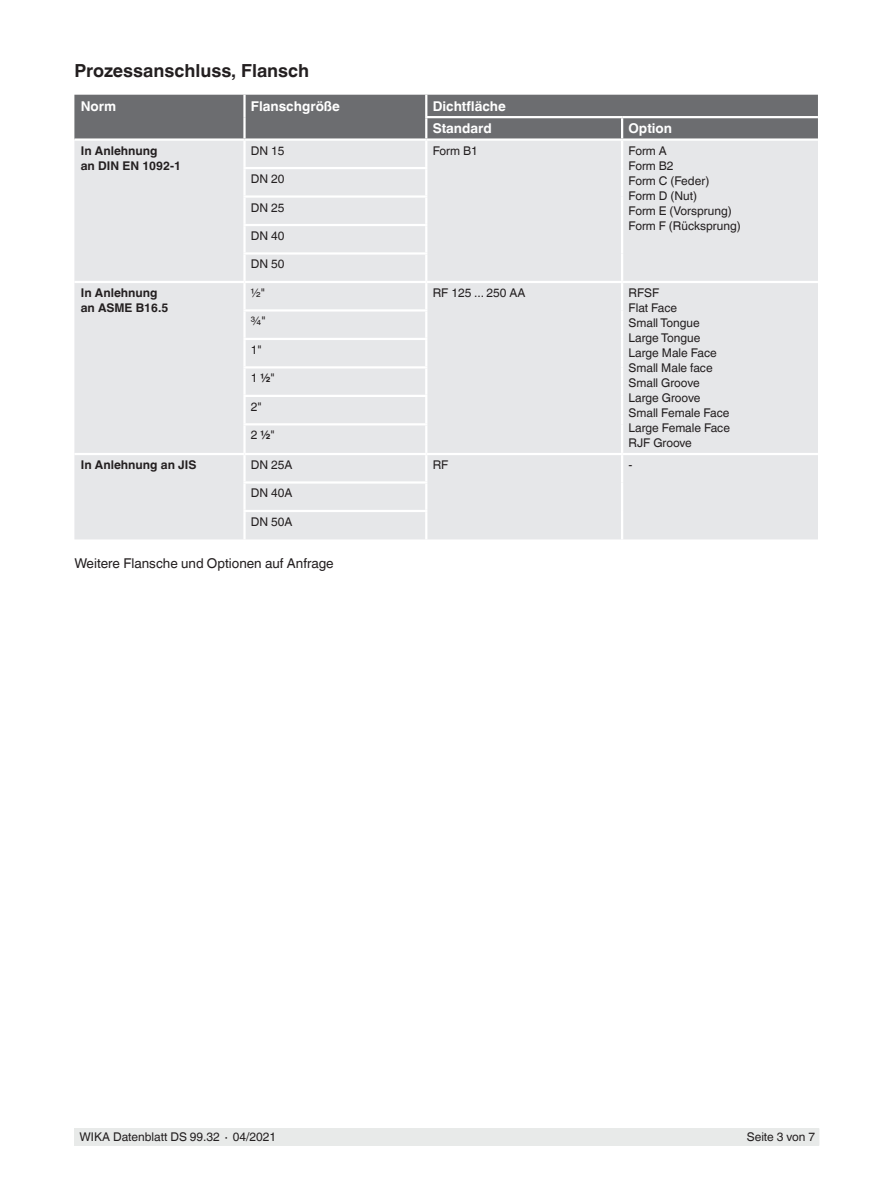
<style>
.page{position:relative;width:893px;height:1188px;background:#fff}
.page>*{position:absolute;margin:0;border:0;box-sizing:border-box;transform-origin:0 0}
.t1{font:700 18px "Helvetica World";color:#231f20}
.t2{font:700 13.5px/22.5px "Helvetica World";color:#fff}
.t3{font:13.5px "Helvetica World";color:#231f20}
.t4{font:12px/15px "Helvetica World";color:#231f20}
.t5{font:700 12px/15px "Helvetica World";color:#231f20}
.s1{font-weight:700}
</style>
<div class="page">
<div style="left:75px;top:1128px;width:744px;height:17px;background:#e8eae9"></div>
<div style="left:74px;top:95px;width:744px;height:43px;background:#6c6d70"></div>
<div style="left:74px;top:141px;width:744px;height:398px;background:#e6e7e9"></div>
<hr style="left:243px;top:95px;width:3px;height:22px;background:#fff">
<hr style="left:425px;top:95px;width:2px;height:21px;background:#fff">
<hr style="left:243px;top:117px;width:3px;height:21px;background:#fff">
<hr style="left:425px;top:116px;width:197px;height:2px;background:#fff">
<hr style="left:425px;top:118px;width:2px;height:20px;background:#fff">
<hr style="left:622px;top:116px;width:196px;height:2px;background:#fff">
<hr style="left:621px;top:118px;width:2px;height:20px;background:#fff">
<hr style="left:243px;top:141px;width:3px;height:26px;background:#fff">
<hr style="left:425px;top:141px;width:2px;height:26px;background:#fff">
<hr style="left:621px;top:141px;width:2px;height:27px;background:#fff">
<hr style="left:243px;top:169px;width:3px;height:26px;background:#fff">
<hr style="left:425px;top:169px;width:2px;height:26px;background:#fff">
<hr style="left:621px;top:168px;width:2px;height:29px;background:#fff">
<hr style="left:243px;top:198px;width:3px;height:26px;background:#fff">
<hr style="left:425px;top:198px;width:2px;height:26px;background:#fff">
<hr style="left:621px;top:197px;width:2px;height:28px;background:#fff">
<hr style="left:243px;top:226px;width:3px;height:26px;background:#fff">
<hr style="left:425px;top:226px;width:2px;height:26px;background:#fff">
<hr style="left:621px;top:225px;width:2px;height:28px;background:#fff">
<hr style="left:243px;top:255px;width:3px;height:26px;background:#fff">
<hr style="left:425px;top:255px;width:2px;height:26px;background:#fff">
<hr style="left:621px;top:253px;width:2px;height:28px;background:#fff">
<hr style="left:243px;top:283px;width:3px;height:26px;background:#fff">
<hr style="left:425px;top:283px;width:2px;height:26px;background:#fff">
<hr style="left:621px;top:283px;width:2px;height:27px;background:#fff">
<hr style="left:243px;top:312px;width:3px;height:26px;background:#fff">
<hr style="left:425px;top:312px;width:2px;height:26px;background:#fff">
<hr style="left:621px;top:310px;width:2px;height:29px;background:#fff">
<hr style="left:243px;top:340px;width:3px;height:26px;background:#fff">
<hr style="left:425px;top:340px;width:2px;height:26px;background:#fff">
<hr style="left:621px;top:339px;width:2px;height:28px;background:#fff">
<hr style="left:243px;top:369px;width:3px;height:26px;background:#fff">
<hr style="left:425px;top:369px;width:2px;height:26px;background:#fff">
<hr style="left:621px;top:367px;width:2px;height:29px;background:#fff">
<hr style="left:243px;top:397px;width:3px;height:26px;background:#fff">
<hr style="left:425px;top:397px;width:2px;height:26px;background:#fff">
<hr style="left:621px;top:396px;width:2px;height:28px;background:#fff">
<hr style="left:243px;top:425px;width:3px;height:28px;background:#fff">
<hr style="left:425px;top:425px;width:2px;height:28px;background:#fff">
<hr style="left:621px;top:424px;width:2px;height:29px;background:#fff">
<hr style="left:74px;top:453px;width:170px;height:2px;background:#fff">
<hr style="left:244px;top:453px;width:182px;height:2px;background:#fff">
<hr style="left:243px;top:455px;width:3px;height:26px;background:#fff">
<hr style="left:426px;top:453px;width:196px;height:2px;background:#fff">
<hr style="left:425px;top:455px;width:2px;height:26px;background:#fff">
<hr style="left:622px;top:453px;width:196px;height:2px;background:#fff">
<hr style="left:621px;top:455px;width:2px;height:28px;background:#fff">
<hr style="left:243px;top:481px;width:184px;height:3px;background:#fff">
<hr style="left:243px;top:484px;width:3px;height:26px;background:#fff">
<hr style="left:425px;top:484px;width:2px;height:26px;background:#fff">
<hr style="left:621px;top:483px;width:2px;height:28px;background:#fff">
<hr style="left:243px;top:510px;width:184px;height:2px;background:#fff">
<hr style="left:243px;top:512px;width:3px;height:27px;background:#fff">
<hr style="left:425px;top:512px;width:2px;height:27px;background:#fff">
<hr style="left:621px;top:511px;width:2px;height:28px;background:#fff">
<hr style="left:74px;top:281px;width:170px;height:2px;background:#fff">
<hr style="left:426px;top:281px;width:196px;height:2px;background:#fff">
<hr style="left:622px;top:281px;width:196px;height:2px;background:#fff">
<hr style="left:243px;top:167px;width:184px;height:2px;background:#fff">
<hr style="left:243px;top:195px;width:184px;height:3px;background:#fff">
<hr style="left:243px;top:224px;width:184px;height:2px;background:#fff">
<hr style="left:243px;top:252px;width:184px;height:3px;background:#fff">
<hr style="left:244px;top:281px;width:182px;height:2px;background:#fff">
<hr style="left:243px;top:309px;width:184px;height:3px;background:#fff">
<hr style="left:243px;top:338px;width:184px;height:2px;background:#fff">
<hr style="left:243px;top:366px;width:184px;height:3px;background:#fff">
<hr style="left:243px;top:395px;width:184px;height:2px;background:#fff">
<hr style="left:243px;top:423px;width:184px;height:2px;background:#fff">
<h1 class="t1" style="left:74px;top:60px;width:236px">Prozessanschluss, Flansch</h1>
<p class="t2" style="left:81px;top:95px;width:37px">Norm</p>
<p class="t2" style="left:251px;top:95px;width:91px">Flanschgröße</p>
<p class="t2" style="left:433px;top:95px;width:75px">Dichtfläche<br>Standard</p>
<p class="t2" style="left:628px;top:117px;width:45px">Option</p>
<p class="t5" style="left:81px;top:143px;width:102px">In Anlehnung<br>an DIN EN 1092-1</p>
<p class="t4" style="left:251px;top:143px;width:35px">DN 15</p>
<p class="t4" style="left:433px;top:143px;width:47px">Form B1</p>
<p class="t4" style="left:628px;top:143px;width:114px">Form A<br>Form B2<br>Form C (Feder)<br>Form D (Nut)<br>Form E (Vorsprung)<br>Form F (Rücksprung)</p>
<p class="t4" style="left:251px;top:171px;width:35px">DN 20</p>
<p class="t4" style="left:251px;top:200px;width:35px">DN 25</p>
<p class="t4" style="left:251px;top:228px;width:35px">DN 40</p>
<p class="t4" style="left:251px;top:257px;width:35px">DN 50</p>
<p class="t5" style="left:81px;top:285px;width:89px">In Anlehnung an ASME B16.5</p>
<p class="t4" style="left:251px;top:285px;width:16px">½"</p>
<p class="t4" style="left:433px;top:285px;width:94px">RF 125 ... 250 AA</p>
<p class="t4" style="left:628px;top:285px;width:103px">RFSF<br>Flat Face<br>Small Tongue<br>Large Tongue<br>Large Male Face<br>Small Male face<br>Small Groove<br>Large Groove<br>Small Female Face<br>Large Female Face<br>RJF Groove</p>
<p class="t4" style="left:251px;top:314px;width:16px">¾"</p>
<p class="t4" style="left:251px;top:342px;width:12px">1"</p>
<p class="t4" style="left:251px;top:371px;width:25px">1 <span class="s1">½</span>"</p>
<p class="t4" style="left:251px;top:399px;width:12px">2"</p>
<p class="t4" style="left:251px;top:428px;width:25px">2 <span class="s1">½</span>"</p>
<p class="t5" style="left:81px;top:457px;width:117px">In Anlehnung an JIS</p>
<p class="t4" style="left:251px;top:457px;width:43px">DN 25A</p>
<p class="t4" style="left:433px;top:457px;width:17px">RF</p>
<p class="t4" style="left:628px;top:457px;width:5px">-</p>
<p class="t4" style="left:251px;top:486px;width:43px">DN 40A</p>
<p class="t4" style="left:251px;top:514px;width:43px">DN 50A</p>
<p class="t3" style="left:74px;top:555px;width:261px">Weitere Flansche und Optionen auf Anfrage</p>
<p class="t4" style="left:80px;top:1130px;width:198px">WIKA Datenblatt DS 99.32 ∙ 04/2021</p>
<p class="t4" style="left:747px;top:1130px;width:70px">Seite 3 von 7</p>
</div>
